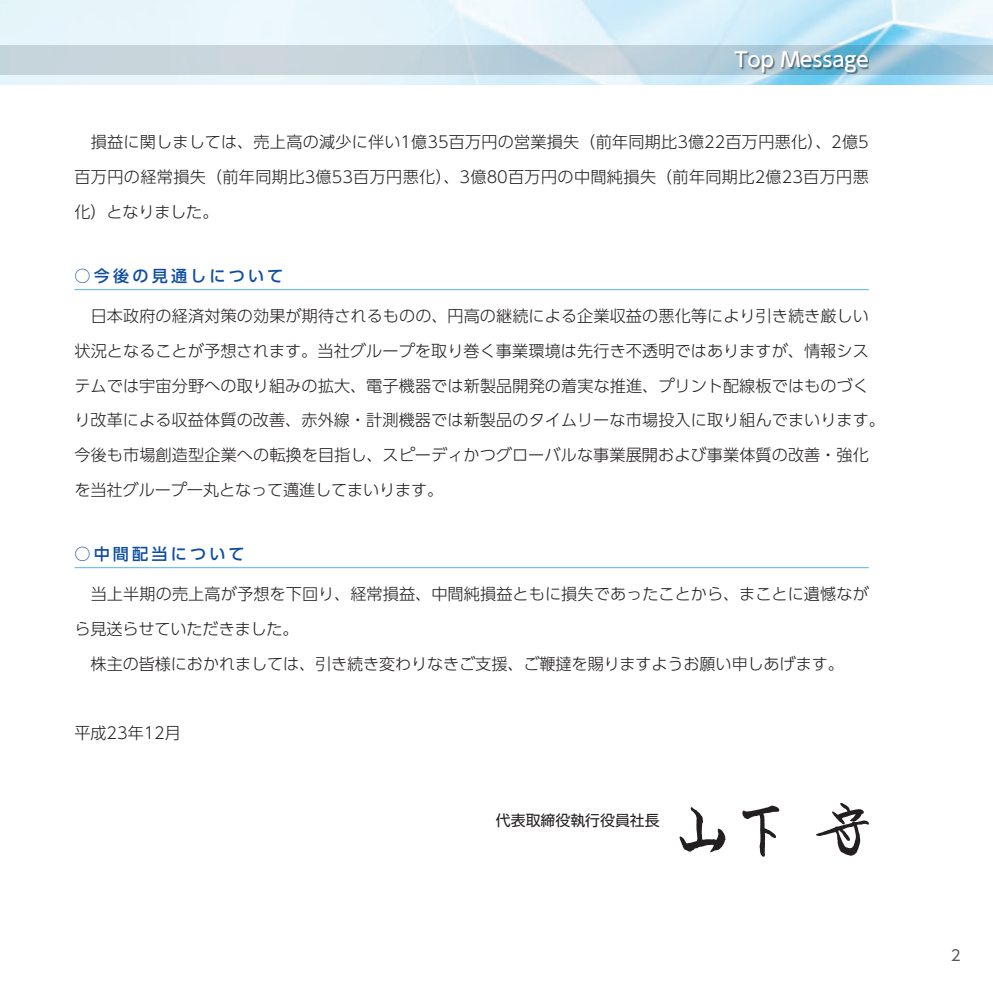
<style>
.page{position:relative;width:993px;height:993px;background:#fff}
.page>*{position:absolute;margin:0;border:0;box-sizing:border-box;transform-origin:0 0}
.t1{font:500 19.78px "UD Shin Go Pro";color:#fff}
.t2{font:300 16.1px/34.6px "UD Shin Go Pro";letter-spacing:.005em;color:#231f20}
.t3{font:500 16.1px "UD Shin Go Pro";letter-spacing:.195em;color:#0d4da1}
.t4{font:14.88px "UD Shin Go Pro";color:#231f20}
.t5{font:14.88px "UD Shin Go Pro";color:#57585a}
</style>
<div class="page">
<img style="left:0;top:0;width:992px;height:84px">
<svg style="left:0;top:45px;width:992px;height:29px;background:#bbd0da"></svg>
<hr style="left:74px;top:289px;width:794px;height:1px;background:#50b7e8">
<hr style="left:74px;top:567px;width:794px;height:1px;background:#50b7e8">
<div style="left:735px;top:52px;width:133px;height:22px;background:#231f20;opacity:.5"></div>
<svg style="left:679px;top:803px;width:189px;height:53px"></svg>
<p class="t1" style="left:734px;top:44px;width:136px">Top Message</p>
<p class="t2" style="left:74px;top:124px;width:795px;text-align:justify">　損益に関しましては、売上高の減少に伴い1億35百万円の営業損失（前年同期比3億22百万円悪化）、2億5百万円の経常損失（前年同期比3億53百万円悪化）、3億80百万円の中間純損失（前年同期比2億23百万円悪化）となりました。</p>
<p class="t3" style="left:74px;top:263px;width:210px">○今後の見通しについて</p>
<p class="t2" style="left:74px;top:298px;width:811px">　日本政府の経済対策の効果が期待されるものの、円高の継続による企業収益の悪化等により引き続き厳しい状況となることが予想されます。当社グループを取り巻く事業環境は先行き不透明ではありますが、情報システムでは宇宙分野への取り組みの拡大、電子機器では新製品開発の着実な推進、プリント配線板ではものづくり改革による収益体質の改善、赤外線・計測機器では新製品のタイムリーな市場投入に取り組んでまいります。今後も市場創造型企業への転換を目指し、スピーディかつグローバルな事業展開および事業体質の改善・強化を当社グループ一丸となって邁進してまいります。</p>
<p class="t3" style="left:74px;top:541px;width:172px">○中間配当について</p>
<p class="t2" style="left:74px;top:576px;width:795px">　当上半期の売上高が予想を下回り、経常損益、中間純損益ともに損失であったことから、まことに遺憾ながら見送らせていただきました。<br>　株主の皆様におかれましては、引き続き変わりなきご支援、ご鞭撻を賜りますようお願い申しあげます。</p>
<p class="t2" style="left:74px;top:714px;width:108px">平成23年12月</p>
<p class="t4" style="left:495px;top:808px;width:165px">代表取締役執行役員社長</p>
<p class="t5" style="left:950px;top:943px;width:11px">2</p>
</div>
